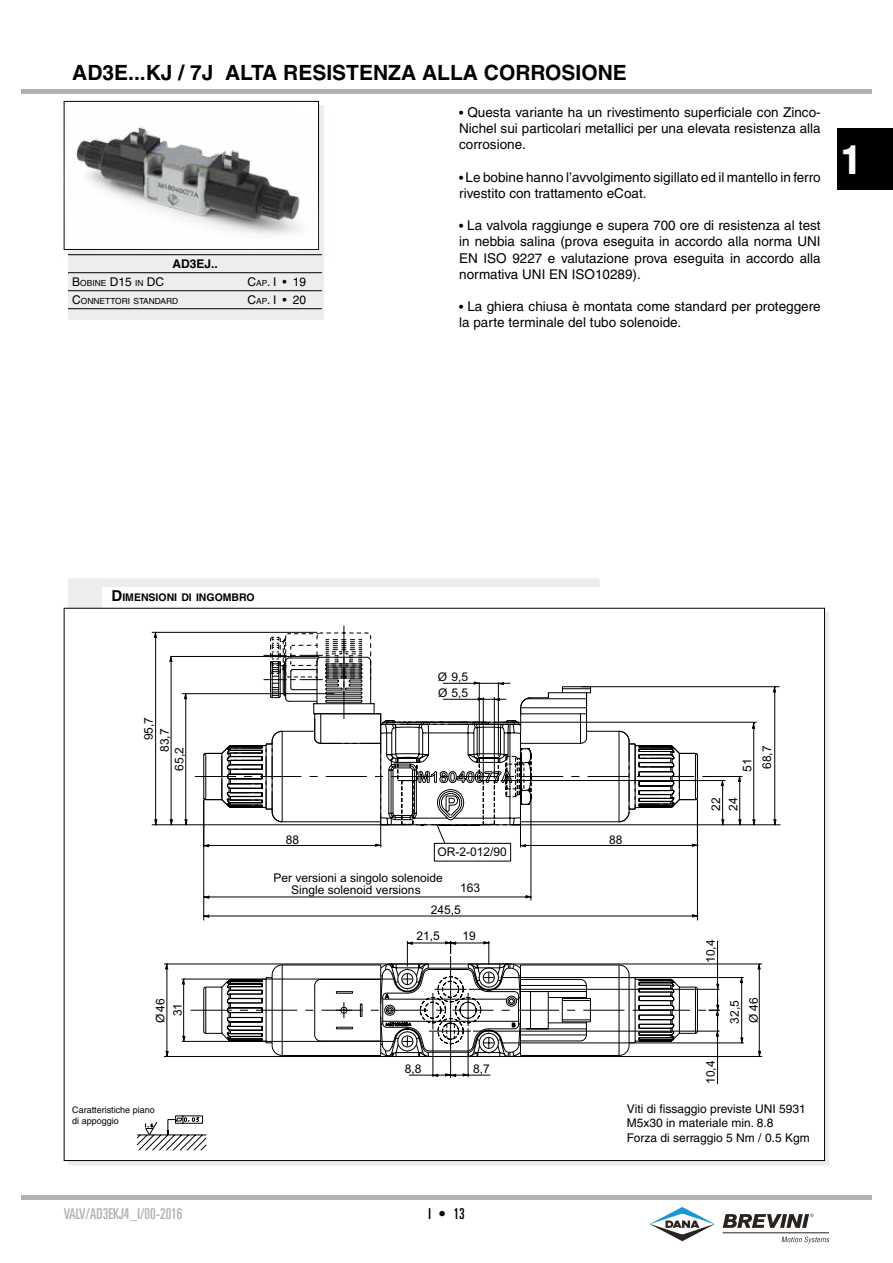
<style>
.page{position:relative;width:893px;height:1263px;background:#fff}
.page>*{position:absolute;margin:0;border:0;box-sizing:border-box;transform-origin:0 0}
.t1{font:900 condensed 39px "Helvetica";color:#fff}
.t2{font:700 21px "Helvetica";color:#000}
.t3{font:ultra-condensed 15px "Univers";color:#b3b2b2}
.t4{font:ultra-condensed 15px "Univers";color:#000}
.t5{font:13.5px/16.2px "Helvetica";color:#000;text-align:justify}
.t6{font:12px/11.7px "Arial";color:#000;text-align:center}
.t7{font:12px/14.4px "Helvetica";color:#000}
.t8{font:12px "Helvetica";color:#000}
.t9{font:700 12px "Helvetica";color:#000}
.t10{font:700 10.5px "Helvetica";color:#000}
.t11{font:9px/10.8px "Helvetica";color:#000}
.t12{font:8.4px "Helvetica";color:#000}
.t13{font:300 4.65px "Helvetica Neue";color:#2b2422}
.s1{font-weight:700;font-size:12px}
.s2{font-size:8.4px}
.s3{font-size:12px}
.s4{font-size:15px}
</style>
<div class="page">
<hr style="left:21px;top:1195px;width:851px;height:4px;background:#b3b2b2">
<div style="left:21px;top:89px;width:851px;height:5px;background:#b3b2b2"></div>
<div style="left:838px;top:128px;width:55px;height:62px;background:#000"></div>
<div style="left:68px;top:578px;width:34px;height:30px;background:#ededed;border:2px solid #ededed"></div>
<div style="left:68px;top:578px;width:532px;height:9px;background:#ededed"></div>
<svg style="left:137px;top:1115px;width:70px;height:35px"></svg>
<div style="left:68px;top:105px;width:255px;height:214px;background:#ededed"></div>
<img style="left:64px;top:105px;width:260px;height:153px">
<svg style="left:203px;top:901px;width:495px;height:20px"></svg>
<svg style="left:151px;top:632px;width:18px;height:193px"></svg>
<svg style="left:164px;top:940px;width:598px;height:144px"></svg>
<hr style="left:548px;top:997px;width:38px;height:1px;background:#000">
<hr style="left:548px;top:1022px;width:38px;height:1px;background:#000">
<hr style="left:530px;top:991px;width:1px;height:38px;background:#000">
<hr style="left:520px;top:985px;width:66px;height:1px;background:#000">
<hr style="left:520px;top:1035px;width:66px;height:1px;background:#000">
<svg style="left:169px;top:626px;width:612px;height:275px"></svg>
<hr style="left:68px;top:254px;width:254px;height:1px;background:#000">
<hr style="left:68px;top:272px;width:254px;height:1px;background:#000">
<hr style="left:68px;top:290px;width:254px;height:1px;background:#000">
<hr style="left:68px;top:308px;width:254px;height:1px;background:#000">
<svg style="left:650px;top:1207px;width:65px;height:35px"></svg>
<svg style="left:781px;top:1236px;width:48px;height:7px"></svg>
<svg style="left:723px;top:1214px;width:86px;height:14px"></svg>
<hr style="left:723px;top:1232px;width:106px;height:1px;background:#2a2421">
<h2 class="t2" style="left:72px;top:60px;width:167px">AD3E...KJ / 7J ALTA</h2>
<h2 class="t2" style="left:283px;top:60px;width:15px">RES</h2>
<h2 class="t2" style="left:326px;top:60px;width:21px">ISTENZA</h2>
<h2 class="t2" style="left:422px;top:60px;width:15px">ALLA</h2>
<h2 class="t2" style="left:484px;top:60px;width:32px">CORROS</h2>
<h2 class="t2" style="left:576px;top:60px;width:22px">IONE</h2>
<p class="t5" style="left:459px;top:104px;width:363px"><span class="s1">•</span> Questa variante ha un rivestimento superficiale con Zinco-Nichel sui particolari metallici per una elevata resistenza alla corrosione.</p>
<p class="t5" style="left:459px;top:169px;width:363px"><span class="s1">•</span> Le bobine hanno l’avvolgimento sigillato ed il mantello in ferro rivestito con trattamento eCoat.</p>
<p class="t5" style="left:459px;top:217px;width:363px"><span class="s1">•</span> La valvola raggiunge e supera 700 ore di resistenza al test in nebbia salina (prova eseguita in accordo alla norma UNI EN ISO 9227 e valutazione prova eseguita in accordo alla normativa UNI EN ISO10289).</p>
<p class="t5" style="left:459px;top:298px;width:363px"><span class="s1">•</span> La ghiera chiusa è montata come standard per proteggere la parte terminale del tubo solenoide.</p>
<p class="t9" style="left:173px;top:256px;width:47px">AD3EJ..</p>
<p class="t8" style="left:72px;top:274px;width:80px">B<span class="s2">OBINE</span> D15 <span class="s2">IN</span> DCC</p>
<p class="t8" style="left:256px;top:274px;width:52px"><span class="s2">AP</span>. I • 19</p>
<p class="t12" style="left:72px;top:296px;width:107px"><span class="s3">C</span>ONNETTORI STANDARD</p>
<p class="t8" style="left:247px;top:292px;width:60px">C<span class="s2">AP</span>. I • 20</p>
<h1 class="t1" style="left:842px;top:135px;width:21px">1</h1>
<p class="t10" style="left:112px;top:591px;width:145px"><span class="s4">D</span>IMENSIONI DI INGOMBRO</p>
<p class="t6" style="left:144px;top:740px;width:25px;rotate:-90deg">95,7</p>
<p class="t6" style="left:160px;top:752px;width:25px;rotate:-90deg">83,7</p>
<p class="t6" style="left:174px;top:771px;width:25px;rotate:-90deg">65,2</p>
<p class="t6" style="left:155px;top:1023px;width:27px;rotate:-90deg">Ø46</p>
<p class="t6" style="left:173px;top:1016px;width:15px;rotate:-90deg">31</p>
<p class="t6" style="left:438px;top:671px;width:32px">Ø 9,5</p>
<p class="t6" style="left:438px;top:688px;width:32px">Ø 5,5</p>
<p class="t6" style="left:286px;top:834px;width:15px">88</p>
<p class="t6" style="left:609px;top:834px;width:15px">88</p>
<p class="t6" style="left:438px;top:847px;width:71px">OR-2-012/90</p>
<p class="t6" style="left:273px;top:873px;width:171px">Per versioni a singolo solenoide<br>Single solenoid versions</p>
<p class="t6" style="left:460px;top:883px;width:22px">163</p>
<p class="t6" style="left:431px;top:904px;width:32px">245,5</p>
<p class="t6" style="left:416px;top:931px;width:25px">21,5</p>
<p class="t6" style="left:463px;top:930px;width:15px">19</p>
<p class="t6" style="left:742px;top:772px;width:15px;rotate:-90deg">51</p>
<p class="t6" style="left:708px;top:811px;width:15px;line-height:17.1px;text-align:left;rotate:-90deg">22<br>24</p>
<p class="t6" style="left:762px;top:769px;width:25px;rotate:-90deg">68,7</p>
<p class="t6" style="left:706px;top:963px;width:25px;rotate:-90deg">10,4</p>
<p class="t6" style="left:730px;top:1024px;width:25px;rotate:-90deg">32,5</p>
<p class="t6" style="left:749px;top:1023px;width:27px;rotate:-90deg">Ø 46</p>
<p class="t6" style="left:405px;top:1064px;width:18px">8,8</p>
<p class="t6" style="left:473px;top:1064px;width:18px">8,7</p>
<p class="t6" style="left:706px;top:1084px;width:25px;rotate:-90deg">10,4</p>
<p class="t11" style="left:72px;top:1105px;width:84px">Caratteristiche piano di appoggio</p>
<p class="t7" style="left:627px;top:1101px;width:184px">Viti di fissaggio previste UNI 5931<br>M5x30 in materiale min. 8.8<br>Forza di serraggio 5 Nm / 0.5 Kgm</p>
<p class="t3" style="left:64px;top:1205px;width:120px">VALV/AD3EKJ4_I/00-2016</p>
<p class="t13" style="left:810px;top:1213px;width:5px">®</p>
<p class="t4" style="left:428px;top:1205px;width:38px">I•13</p>
</div>
